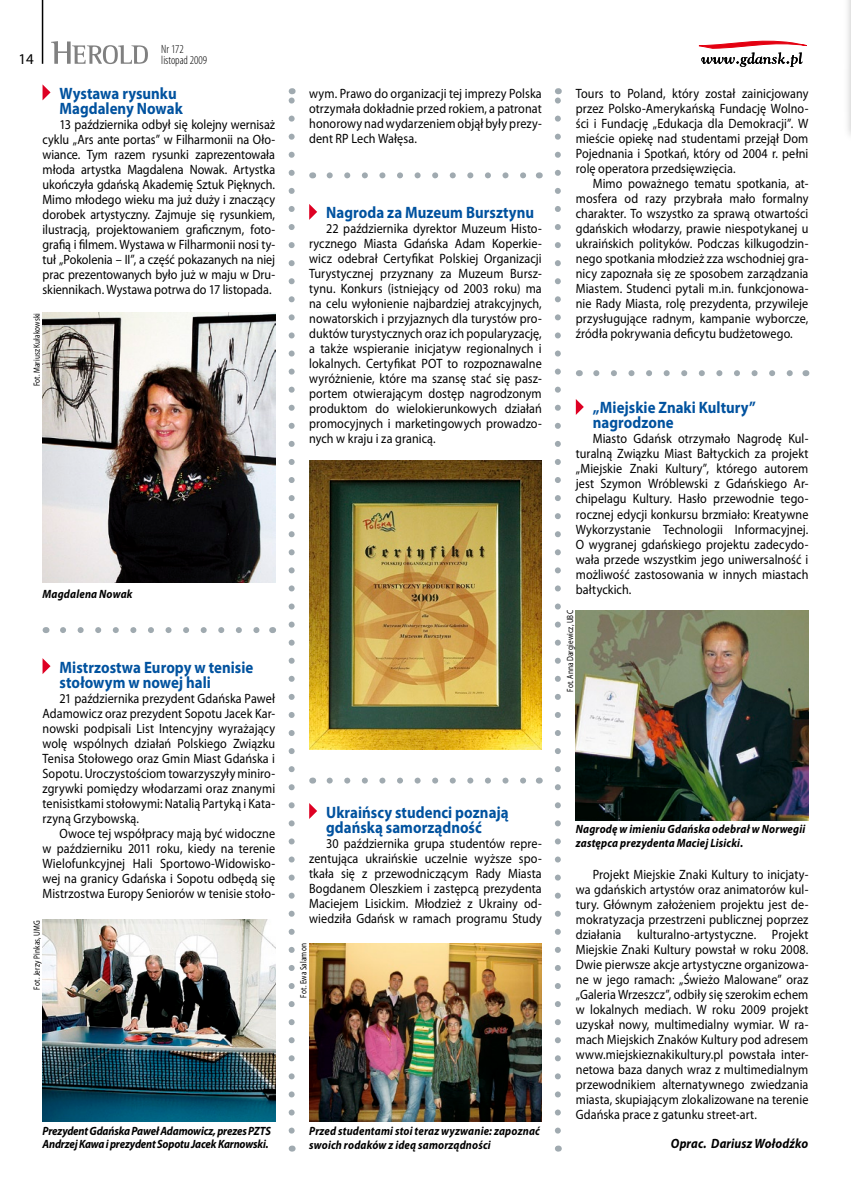
<style>
.page{position:relative;width:851px;height:1191px;background:#fff}
.page>*{position:absolute;margin:0;border:0;box-sizing:border-box;transform-origin:0 0}
.t1{font:700 16.5px/15px "Myriad Pro";color:#00529f;scale:.9 1}
.t2{font:15px "Myriad Pro";color:#000}
.t3{font:13.5px/15px "Myriad Pro";letter-spacing:.005em;color:#000;text-align:justify;scale:.9 1}
.t4{font:italic 700 13.5px "Myriad Pro";letter-spacing:.015em;color:#000;scale:.9 1}
.t5{font:italic 700 12px/13.5px "Myriad Pro";letter-spacing:.015em;color:#000;scale:.9 1}
.t6{font:italic 700 12px/13.5px "Myriad Pro";letter-spacing:-.015em;color:#000;scale:.9 1}
.t7{font:300 condensed 12px "Myriad Pro";color:#000}
.t8{font:9px "Myriad Pro";letter-spacing:.02em;color:#000;scale:.8 1}
</style>
<div class="page">
<hr style="left:42px;top:0;width:1px;height:64px;background:#000">
<svg style="left:51px;top:41px;width:97px;height:23px"></svg>
<svg style="left:698px;top:40px;width:109px;height:27px"></svg>
<div style="left:842px;top:0;width:8px;height:260px;background:#000;opacity:.25"></div>
<svg style="left:288px;top:100px;width:6px;height:1030px"></svg>
<svg style="left:554px;top:100px;width:6px;height:1030px"></svg>
<svg style="left:43px;top:85px;width:8px;height:15px"></svg>
<svg style="left:309px;top:204px;width:8px;height:16px"></svg>
<svg style="left:43px;top:658px;width:8px;height:16px"></svg>
<img style="left:43px;top:313px;width:232px;height:270px">
<svg style="left:63px;top:627px;width:197px;height:6px"></svg>
<img style="left:43px;top:919px;width:232px;height:202px">
<svg style="left:309px;top:803px;width:8px;height:16px"></svg>
<svg style="left:575px;top:399px;width:8px;height:16px"></svg>
<svg style="left:329px;top:777px;width:197px;height:6px"></svg>
<img style="left:309px;top:943px;width:232px;height:178px">
<img style="left:309px;top:460px;width:232px;height:289px">
<img style="left:575px;top:610px;width:233px;height:210px">
<svg style="left:329px;top:172px;width:197px;height:6px"></svg>
<svg style="left:596px;top:370px;width:197px;height:6px"></svg>
<p class="t7" style="left:161px;top:42px;width:24px">Nr 172</p>
<p class="t2" style="left:19px;top:49px;width:17px">14</p>
<p class="t7" style="left:161px;top:53px;width:47px">listopad 2009</p>
<p class="t1" style="left:60px;top:85px;width:138px">Wystawa rysunku<br>Magdaleny Nowak</p>
<p class="t3" style="left:43px;top:117px;width:260px;text-indent:17px">13 października odbył się kolejny wernisaż cyklu „Ars ante portas” w Filharmonii na Oło&shy;wiance. Tym razem rysunki zaprezentowała młoda artystka Magdalena Nowak. Artystka ukończyła gdańską Akademię Sztuk Pięknych.<br>Mimo młodego wieku ma już duży i znaczący dorobek artystyczny. Zajmuje się rysunkiem, ilustracją, projektowaniem graficznym, foto&shy;grafią i filmem. Wystawa w Filharmonii nosi ty&shy;tuł „Pokolenia – II”, a część pokazanych na niej prac prezentowanych było już w maju w Dru&shy;skiennikach. Wystawa potrwa do 17 listopada.</p>
<p class="t8" style="left:31px;top:386px;width:93px;rotate:-90deg">Fot. Mariusz Kułakowski</p>
<p class="t3" style="left:309px;top:86px;width:260px">wym. Prawo do organizacji tej imprezy Polska otrzymała dokładnie przed rokiem, a patronat honorowy nad wydarzeniem objął były prezy&shy;dent RP Lech Wałęsa.</p>
<p class="t1" style="left:326px;top:205px;width:232px">Nagroda za Muzeum Bursztynu</p>
<p class="t3" style="left:309px;top:221px;width:260px;text-indent:17px">22 października dyrektor Muzeum Histo&shy;rycznego Miasta Gdańska Adam Koperkie&shy;wicz odebrał Certyfikat Polskiej Organizacji Turystycznej przyznany za Muzeum Bursz&shy;tynu. Konkurs (istniejący od 2003 roku) ma na celu wyłonienie najbardziej atrakcyjnych, nowatorskich i przyjaznych dla turystów pro&shy;duktów turystycznych oraz ich popularyzację, a także wspieranie inicjatyw regionalnych i lokalnych. Certyfikat POT to rozpoznawalne wyróżnienie, które ma szansę stać się pasz&shy;portem otwierającym dostęp nagrodzonym produktom do wielokierunkowych działań promocyjnych i marketingowych prowadzo&shy;nych w kraju i za granicą.</p>
<p class="t5" style="left:43px;top:586px;width:102px">Magdalena Nowak</p>
<p class="t1" style="left:60px;top:659px;width:217px">Mistrzostwa Europy w tenisie stołowym w nowej hali</p>
<p class="t3" style="left:43px;top:690px;width:260px;text-indent:17px">21 października prezydent Gdańska Paweł Adamowicz oraz prezydent Sopotu Jacek Kar&shy;nowski podpisali List Intencyjny wyrażający wolę wspólnych działań Polskiego Związku Tenisa Stołowego oraz Gmin Miast Gdańska i Sopotu. Uroczystościom towarzyszyły miniro&shy;zgrywki pomiędzy włodarzami oraz znanymi tenisistkami stołowymi: Natalią Partyką i Kata&shy;rzyną Grzybowską.</p>
<p class="t3" style="left:43px;top:825px;width:260px;text-indent:17px">Owoce tej współpracy mają być widoczne w październiku 2011 roku, kiedy na terenie Wielofunkcyjnej Hali Sportowo-Widowisko&shy;wej na granicy Gdańska i Sopotu odbędą się Mistrzostwa Europy Seniorów w tenisie stoło-</p>
<p class="t8" style="left:31px;top:989px;width:88px;rotate:-90deg">Fot. Jerzy Pinkas, UMG</p>
<p class="t1" style="left:326px;top:804px;width:204px">Ukraińscy studenci poznają gdańską samorządność</p>
<p class="t3" style="left:309px;top:835px;width:260px;text-indent:17px">30 października grupa studentów repre&shy;zentująca ukraińskie uczelnie wyższe spo&shy;tkała się z przewodniczącym Rady Miasta Bogdanem Oleszkiem i zastępcą prezydenta Maciejem Lisickim. Młodzież z Ukrainy od&shy;wiedziła Gdańsk w ramach programu Study</p>
<p class="t8" style="left:298px;top:997px;width:69px;rotate:-90deg">Fot. Ewa Salamon</p>
<p class="t6" style="left:43px;top:1123px;width:255px">Prezydent Gdańska Paweł Adamowicz, prezes PZTS<br>Andrzej Kawa i prezydent Sopotu Jacek Karnowski.</p>
<p class="t5" style="left:309px;top:1123px;width:258px">Przed studentami stoi teraz wyzwanie: zapoznać swoich rodaków z ideą samorządności</p>
<p class="t3" style="left:575px;top:86px;width:260px">Tours to Poland, który został zainicjowany przez Polsko-Amerykańską Fundację Wolno&shy;ści i Fundację „Edukacja dla Demokracji”. W mieście opiekę nad studentami przejął Dom Pojednania i Spotkań, który od 2004 r. pełni rolę operatora przedsięwzięcia.</p>
<p class="t3" style="left:575px;top:176px;width:260px;text-indent:17px">Mimo poważnego tematu spotkania, at&shy;mosfera od razy przybrała mało formalny charakter. To wszystko za sprawą otwartości gdańskich włodarzy, prawie niespotykanej u ukraińskich polityków. Podczas kilkugodzin&shy;nego spotkania młodzież zza wschodniej gra&shy;nicy zapoznała się ze sposobem zarządzania Miastem. Studenci pytali m.in. funkcjonowa&shy;nie Rady Miasta, rolę prezydenta, przywileje przysługujące radnym, kampanie wyborcze, źródła pokrywania deficytu budżetowego.</p>
<p class="t1" style="left:592px;top:400px;width:182px">„Miejskie Znaki Kultury” nagrodzone</p>
<p class="t3" style="left:575px;top:431px;width:260px;text-indent:17px">Miasto Gdańsk otrzymało Nagrodę Kul&shy;turalną Związku Miast Bałtyckich za projekt „Miejskie Znaki Kultury”, którego autorem jest Szymon Wróblewski z Gdańskiego Ar&shy;chipelagu Kultury. Hasło przewodnie tego&shy;rocznej edycji konkursu brzmiało: Kreatywne Wykorzystanie Technologii Informacyjnej.<br>O wygranej gdańskiego projektu zadecydo&shy;wała przede wszystkim jego uniwersalność i możliwość zastosowania w innych miastach bałtyckich.</p>
<p class="t8" style="left:564px;top:692px;width:104px;rotate:-90deg">Fot. Anna Dargiewicz, UBC</p>
<p class="t5" style="left:575px;top:822px;width:256px">Nagrodę w imieniu Gdańska odebrał w Norwegii zastępca prezydenta Maciej Lisicki.</p>
<p class="t3" style="left:575px;top:866px;width:260px;text-indent:17px">Projekt Miejskie Znaki Kultury to inicjaty&shy;wa gdańskich artystów oraz animatorów kul&shy;tury. Głównym założeniem projektu jest de&shy;mokratyzacja przestrzeni publicznej poprzez działania kulturalno-artystyczne. Projekt Miejskie Znaki Kultury powstał w roku 2008.<br>Dwie pierwsze akcje artystyczne organizowa&shy;ne w jego ramach: „Świeżo Malowane” oraz „Galeria Wrzeszcz”, odbiły się szerokim echem w lokalnych mediach. W roku 2009 projekt uzyskał nowy, multimedialny wymiar. W ra&shy;mach Miejskich Znaków Kultury pod adresem www.miejskieznakikultury.pl powstała inter&shy;netowa baza danych wraz z multimedialnym przewodnikiem alternatywnego zwiedzania miasta, skupiającym zlokalizowane na terenie Gdańska prace z gatunku street-art.</p>
<p class="t4" style="left:670px;top:1134px;width:154px">Oprac. Dariusz Wołodźko</p>
</div>
